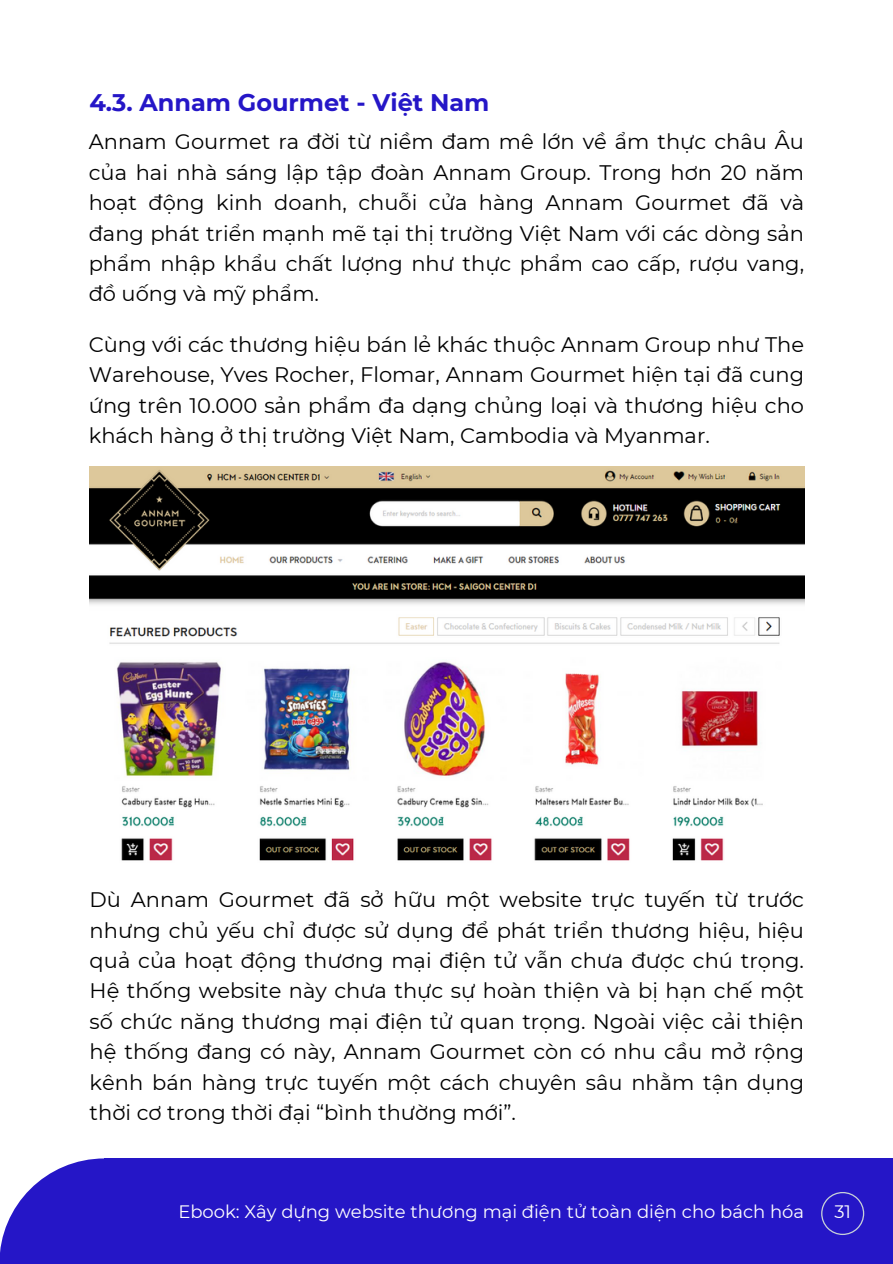
<style>
.page{position:relative;width:893px;height:1264px;background:#fff}
.page>*{position:absolute;margin:0;border:0;box-sizing:border-box;transform-origin:0 0}
.t1{font:700 24px "Montserrat";color:#2516c7}
.t2{font:21px/30.3px "Montserrat";color:#000;text-align:justify}
.t3{font:18px "Montserrat";color:#fff}
</style>
<div class="page">
<svg style="left:0;top:1158px;width:104px;height:105px;fill:#2516c7"></svg>
<div style="left:104px;top:1158px;width:788px;height:105px;background:#2516c7"></div>
<img style="left:90px;top:466px;width:714px;height:395px">
<svg style="left:821px;top:1192px;width:43px;height:42px"></svg>
<p class="t1" style="left:89px;top:87px;width:401px">4.3. Annam Gourmet - Việt Nam</p>
<p class="t2" style="left:89px;top:127px;width:716px">Annam Gourmet ra đời từ niềm đam mê lớn về ẩm thực châu Âu của hai nhà sáng lập tập đoàn Annam Group. Trong hơn 20 năm hoạt động kinh doanh, chuỗi cửa hàng Annam Gourmet đã và đang phát triển mạnh mẽ tại thị trường Việt Nam với các dòng sản phẩm nhập khẩu chất lượng như thực phẩm cao cấp, rượu vang, đồ uống và mỹ phẩm.</p>
<p class="t2" style="left:89px;top:329px;width:716px">Cùng với các thương hiệu bán lẻ khác thuộc Annam Group như The Warehouse, Yves Rocher, Flomar, Annam Gourmet hiện tại đã cung ứng trên 10.000 sản phẩm đa dạng chủng loại và thương hiệu cho khách hàng ở thị trường Việt Nam, Cambodia và Myanmar.</p>
<p class="t2" style="left:90px;top:884px;width:716px">Dù Annam Gourmet đã sở hữu một website trực tuyến từ trước nhưng chủ yếu chỉ được sử dụng để phát triển thương hiệu, hiệu quả của hoạt động thương mại điện tử vẫn chưa được chú trọng.<br>Hệ thống website này chưa thực sự hoàn thiện và bị hạn chế một số chức năng thương mại điện tử quan trọng. Ngoài việc cải thiện hệ thống đang có này, Annam Gourmet còn có nhu cầu mở rộng kênh bán hàng trực tuyến một cách chuyên sâu nhằm tận dụng thời cơ trong thời đại “bình thường mới”.</p>
<p class="t3" style="left:178px;top:1200px;width:627px">Ebook: Xây dựng website thương mại điện tử toàn diện cho bách hóa</p>
<p class="t3" style="left:834px;top:1200px;width:18px">31</p>
</div>
